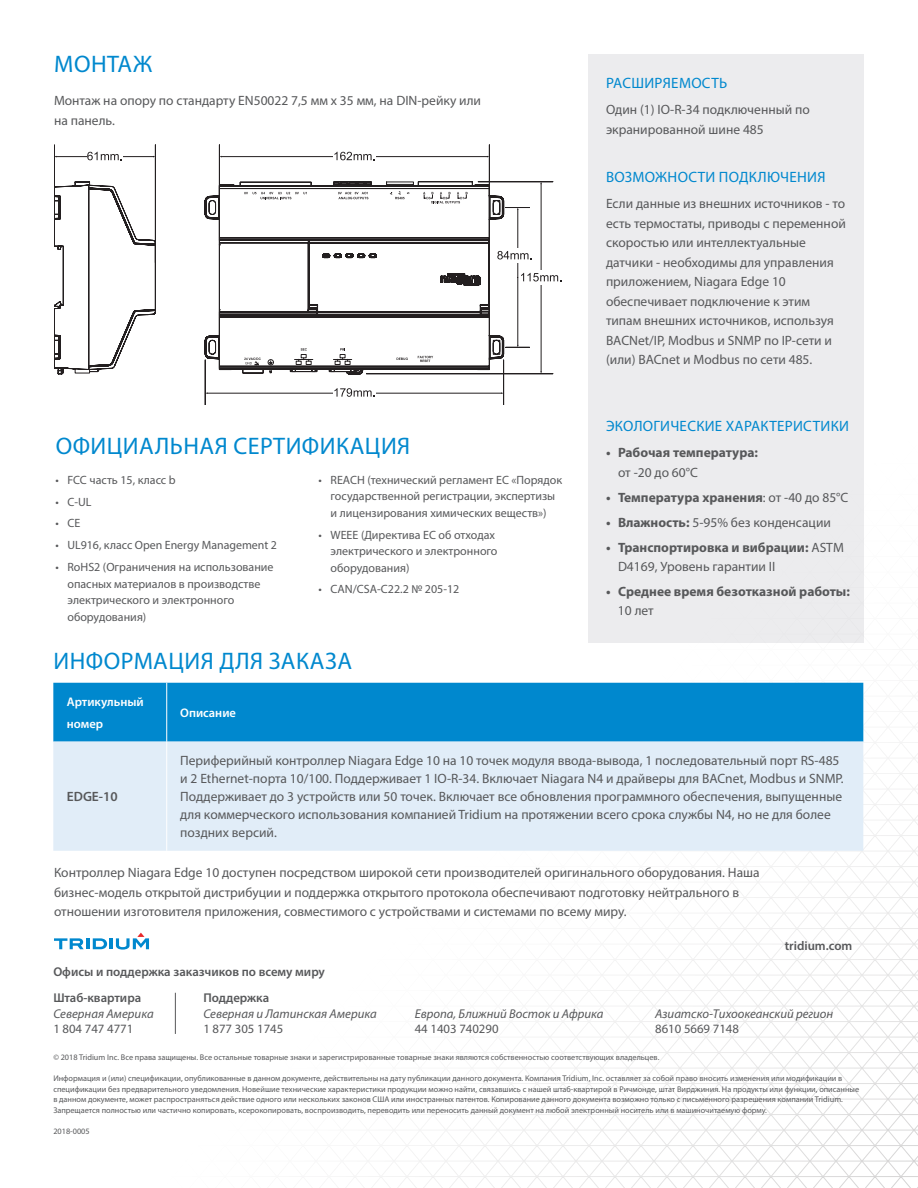
<style>
.page{position:relative;width:918px;height:1188px;background:#fff}
.page>*{position:absolute;margin:0;border:0;box-sizing:border-box;transform-origin:0 0}
.t1{font:24px "Myriad Pro";letter-spacing:.02em;color:#0088ce}
.Sub_Header{font:15px "Myriad Pro";letter-spacing:.02em;color:#0088ce}
.Body_Copy{font:13.5px/19.5px "Myriad Pro";color:#57585a}
.t2{font:700 13.5px/19.5px "Myriad Pro";color:#57585a}
.Body_Copy-2{font:600 13.5px "Myriad Pro";color:#57585a}
.t3{font:italic 12.75px/15.3px "Myriad Pro";color:#57585a}
.t4{font:600 12.75px "Myriad Pro";color:#57585a}
.t5{font:600 12.45px/22.5px "Myriad Pro";color:#fff}
.t6{font:12px/16.5px "Myriad Pro";color:#57585a}
.Footer_Copy{font:8.25px/10.5px "Myriad Pro";color:#57585a}
.s1{font-weight:400}
.s2{font-weight:700}
.s3{font-style:normal}
</style>
<div class="page">
<div style="left:588px;top:54px;width:275px;height:589px;background:#ececee"></div>
<div style="left:167px;top:227px;width:751px;height:961px;background:linear-gradient(to right,#fff,#f4f4f5)"></div>
<svg style="left:54px;top:933px;width:95px;height:17px"></svg>
<hr style="left:175px;top:993px;width:1px;height:41px;background:#57585a">
<hr style="left:489px;top:145px;width:1px;height:52px;background:#231f20">
<hr style="left:219px;top:145px;width:1px;height:52px;background:#231f20">
<hr style="left:354px;top:156px;width:133px;height:1px;background:#231f20">
<hr style="left:222px;top:156px;width:132px;height:1px;background:#231f20">
<svg style="left:333px;top:151px;width:43px;height:10px"></svg>
<svg style="left:334px;top:152px;width:40px;height:8px"></svg>
<hr style="left:503px;top:360px;width:1px;height:45px;background:#231f20">
<hr style="left:205px;top:360px;width:1px;height:45px;background:#231f20">
<hr style="left:354px;top:393px;width:147px;height:1px;background:#231f20">
<hr style="left:207px;top:393px;width:147px;height:1px;background:#231f20">
<div style="left:333px;top:386px;width:43px;height:14px;background:#fff"></div>
<svg style="left:334px;top:388px;width:40px;height:9px"></svg>
<svg style="left:205px;top:181px;width:299px;height:193px"></svg>
<svg style="left:268px;top:359px;width:6px;height:6px"></svg>
<svg style="left:244px;top:192px;width:63px;height:7px"></svg>
<svg style="left:338px;top:192px;width:30px;height:7px"></svg>
<svg style="left:390px;top:191px;width:19px;height:8px"></svg>
<svg style="left:295px;top:348px;width:18px;height:17px"></svg>
<svg style="left:333px;top:348px;width:19px;height:17px"></svg>
<svg style="left:244px;top:358px;width:17px;height:8px"></svg>
<svg style="left:418px;top:356px;width:15px;height:6px"></svg>
<svg style="left:397px;top:358px;width:11px;height:2px"></svg>
<hr style="left:478px;top:181px;width:75px;height:1px;background:#231f20">
<hr style="left:366px;top:373px;width:187px;height:1px;background:#231f20">
<hr style="left:541px;top:184px;width:1px;height:94px;background:#231f20">
<hr style="left:541px;top:278px;width:1px;height:94px;background:#231f20">
<div style="left:520px;top:271px;width:42px;height:14px;background:#fff"></div>
<svg style="left:493px;top:200px;width:68px;height:154px"></svg>
<svg style="left:423px;top:192px;width:45px;height:11px"></svg>
<div style="left:53px;top:683px;width:810px;height:59px;background:#0088ce"></div>
<div style="left:53px;top:742px;width:810px;height:109px;background:#e1edf8"></div>
<hr style="left:166px;top:683px;width:1px;height:59px;background:#fff">
<hr style="left:166px;top:742px;width:1px;height:109px;background:#fff">
<hr style="left:155px;top:145px;width:1px;height:118px;background:#231f20">
<hr style="left:54px;top:145px;width:1px;height:80px;background:#231f20">
<hr style="left:105px;top:156px;width:48px;height:1px;background:#231f20">
<hr style="left:56px;top:156px;width:49px;height:1px;background:#231f20">
<div style="left:87px;top:150px;width:36px;height:14px;background:#fff"></div>
<svg style="left:87px;top:152px;width:35px;height:8px"></svg>
<svg style="left:54px;top:181px;width:102px;height:193px"></svg>
<p class="t1" style="left:54px;top:49px;width:100px">МОНТАЖ</p>
<p class="Body_Copy" style="left:54px;top:91px;width:429px">Монтаж на опору по стандарту EN50022 7,5 мм x 35 мм, на DIN-рейку или на панель.</p>
<p class="t1" style="left:56px;top:431px;width:356px">ОФИЦИАЛЬНАЯ СЕРТИФИКАЦИЯ</p>
<p class="t6" style="left:55px;top:471px;width:122px">• FCC часть 15, класс b</p>
<p class="t6" style="left:55px;top:493px;width:38px">• C-UL</p>
<p class="t6" style="left:55px;top:515px;width:26px">• CE</p>
<p class="t6" style="left:55px;top:537px;width:223px">• UL916, класс Open Energy Management 2</p>
<p class="t6" style="left:67px;top:559px;width:208px;text-indent:-12px">• RoHS2 (Ограничения на использование опасных материалов в производстве электрического и электронного оборудования)</p>
<p class="t6" style="left:319px;top:471px;width:245px;text-align:center">• REACH (технический регламент ЕС «Порядок государственной регистрации, экспертизы<br>и лицензирования химических веществ»)</p>
<p class="t6" style="left:331px;top:526px;width:168px;text-indent:-12px">• WEEE (Директива ЕС об отходах электрического и электронного оборудования)</p>
<p class="t6" style="left:319px;top:581px;width:142px">• CAN/CSA-C22.2 № 205-12</p>
<p class="t1" style="left:54px;top:646px;width:300px">ИНФОРМАЦИЯ ДЛЯ ЗАКАЗА</p>
<p class="t5" style="left:67px;top:690px;width:79px">Артикульный номер</p>
<p class="t5" style="left:180px;top:701px;width:57px">Описание</p>
<p class="Sub_Header" style="left:606px;top:74px;width:123px">РАСШИРЯЕМОСТЬ</p>
<p class="Body_Copy" style="left:606px;top:100px;width:205px">Один (1) IO-R-34 подключенный по экранированной шине 485</p>
<p class="Sub_Header" style="left:606px;top:168px;width:221px">ВОЗМОЖНОСТИ ПОДКЛЮЧЕНИЯ</p>
<p class="Body_Copy" style="left:606px;top:194px;width:241px">Если данные из внешних источников - то есть термостаты, приводы с переменной скоростью или интеллектуальные датчики - необходимы для управления приложением, Niagara Edge 10 обеспечивает подключение к этим типам внешних источников, используя BACNet/IP, Modbus и SNMP по IP-сети и (или) BACnet и Modbus по сети 485.</p>
<p class="Sub_Header" style="left:606px;top:417px;width:244px">ЭКОЛОГИЧЕСКИЕ ХАРАКТЕРИСТИКИ</p>
<p class="t2" style="left:618px;top:443px;width:142px;text-indent:-12px">• Рабочая температура: <span class="s1">от -20 до 60°C</span></p>
<p class="t2" style="left:606px;top:487px;width:244px">• Температура хранения<span class="s1">: от -40 до 85°C</span></p>
<p class="Body_Copy" style="left:606px;top:512px;width:226px"><span class="s2">• Влажность:</span> 5-95% без конденсации</p>
<p class="Body_Copy" style="left:618px;top:537px;width:227px;text-indent:-12px"><span class="s2">• Транспортировка и вибрации:</span> ASTM<br>D4169, Уровень гарантии II</p>
<p class="t2" style="left:618px;top:581px;width:233px;text-indent:-12px">• Среднее время безотказной работы:<br><span class="s1">10 лет</span></p>
<p class="Body_Copy-2" style="left:67px;top:788px;width:52px">EDGE-10</p>
<p class="Body_Copy" style="left:180px;top:752px;width:665px;line-height:18px">Периферийный контроллер Niagara Edge 10 на 10 точек модуля ввода-вывода, 1 последовательный порт RS-485 и 2 Ethernet-порта 10/100. Поддерживает 1 IO-R-34. Включает Niagara N4 и драйверы для BACnet, Modbus и SNMP.<br>Поддерживает до 3 устройств или 50 точек. Включает все обновления программного обеспечения, выпущенные для коммерческого использования компанией Tridium на протяжении всего срока службы N4, но не для более поздних версий.</p>
<p class="Body_Copy" style="left:54px;top:863px;width:707px">Контроллер Niagara Edge 10 доступен посредством широкой сети производителей оригинального оборудования. Наша бизнес-модель открытой дистрибуции и поддержка открытого протокола обеспечивают подготовку нейтрального в отношении изготовителя приложения, совместимого с устройствами и системами по всему миру.</p>
<p class="t4" style="left:53px;top:963px;width:273px">Офисы и поддержка заказчиков по всему миру</p>
<p class="t4" style="left:785px;top:937px;width:69px">tridium.com</p>
<p class="t4" style="left:53px;top:990px;width:89px">Штаб-квартира</p>
<p class="t3" style="left:53px;top:1005px;width:102px">Северная Америка<br><span class="s3">1 804 747 4771</span></p>
<p class="t4" style="left:203px;top:990px;width:68px">Поддержка</p>
<p class="t3" style="left:203px;top:1005px;width:175px">Северная и Латинская Америка<br><span class="s3">1 877 305 1745</span></p>
<p class="t3" style="left:415px;top:1005px;width:190px">Европа, Ближний Восток и Африка<br><span class="s3">44 1403 740290</span></p>
<p class="t3" style="left:655px;top:1005px;width:180px">Азиатско-Тихоокеанский регион<br><span class="s3">8610 5669 7148</span></p>
<p class="Footer_Copy" style="left:53px;top:1052px;width:608px">© 2018 Tridium Inc. Все права защищены. Все остальные товарные знаки и зарегистрированные товарные знаки являются собственностью соответствующих владельцев.</p>
<p class="Footer_Copy" style="left:53px;top:1073px;width:807px">Информация и (или) спецификации, опубликованные в данном документе, действительны на дату публикации данного документа. Компания Tridium, Inc. оставляет за собой право вносить изменения или модификации в спецификации без предварительного уведомления. Новейшие технические характеристики продукции можно найти, связавшись с нашей штаб-квартирой в Ричмонде, штат Вирджиния. На продукты или функции, описанные в данном документе, может распространяться действие одного или нескольких законов США или иностранных патентов. Копирование данного документа возможно только с письменного разрешения компании Tridium.<br>Запрещается полностью или частично копировать, ксерокопировать, воспроизводить, переводить или переносить данный документ на любой электронный носитель или в машиночитаемую форму.</p>
<p class="Footer_Copy" style="left:53px;top:1125px;width:38px">2018-0005</p>
</div>
